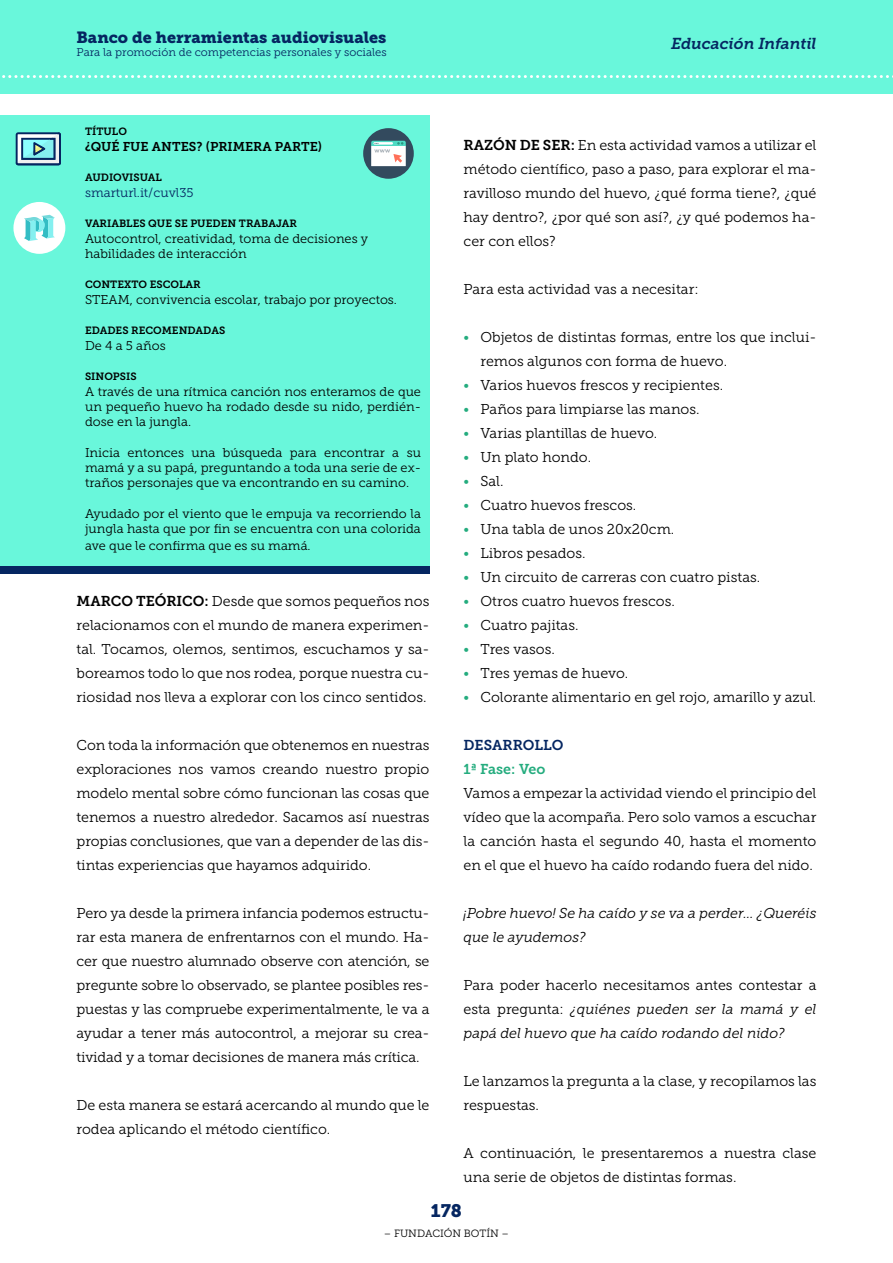
<style>
.page{position:relative;width:893px;height:1263px;background:#fff}
.page>*{position:absolute;margin:0;border:0;box-sizing:border-box;transform-origin:0 0}
.t1{font:18px "Museo Slab 900";color:#052661}
.t2{font:16.2px "Museo Slab 900";color:#052661}
.t3{font:italic 15.75px "Museo Slab 700";letter-spacing:-.005em;color:#052661}
.t4{font:14.25px/24px "Museo Slab 300";color:#000;text-align:justify}
.t5{font:italic 14.25px/24px "Museo Slab 300";color:#000}
.t6{font:14.25px "Museo Slab 700";color:#052661}
.t7{font:14.25px "Museo Slab 700";color:#24ac7e}
.t8{font:12.75px/15.3px "Museo Slab 300";color:#000}
.t9{font:12.75px "Museo Slab 700";color:#000}
.t10{font:12.75px "Museo Slab 300";color:#052661}
.t11{font:11.25px "Museo Slab 300";color:#052661}
.t12{font:10.5px "Museo Slab 700";color:#000}
.t13{font:10.5px "Museo Slab 300";color:#000}
.s1{font-family:"Museo Slab 700"}
.s2{color:#24ac7e}
.s3{font-style:normal}
</style>
<div class="page">
<div style="left:0;top:0;width:893px;height:94px;background:#69f7db"></div>
<svg style="left:2px;top:75px;width:891px;height:3px"></svg>
<div style="left:0;top:115px;width:429px;height:454px;background:#69f7db"></div>
<div style="left:0;top:567px;width:429px;height:7px;background:#052661"></div>
<div style="left:363px;top:128px;width:51px;height:51px;background:#334a5e;border-radius:50%"></div>
<svg style="left:371px;top:141px;width:35px;height:25px"></svg>
<svg style="left:16px;top:132px;width:45px;height:33px"></svg>
<div style="left:13px;top:202px;width:52px;height:52px;background:#fff;border-radius:50%"></div>
<svg style="left:24px;top:215px;width:31px;height:26px"></svg>
<p class="t2" style="left:77px;top:28px;width:311px">Banco de herramientas audiovisuales</p>
<p class="t11" style="left:77px;top:46px;width:312px">Para la promoción de competencias personales y sociales</p>
<p class="t12" style="left:85px;top:126px;width:43px">TÍTULO</p>
<p class="t9" style="left:85px;top:139px;width:238px">¿QUÉ FUE ANTES? (PRIMERA PARTE)</p>
<p class="t12" style="left:85px;top:172px;width:78px">AUDIOVISUAL</p>
<p class="t10" style="left:85px;top:185px;width:110px">smarturl.it/cuvl35</p>
<p class="t12" style="left:85px;top:218px;width:213px">VARIABLES QUE SE PUEDEN TRABAJAR</p>
<p class="t8" style="left:85px;top:231px;width:285px">Autocontrol, creatividad, toma de decisiones y habilidades de interacción</p>
<p class="t12" style="left:85px;top:279px;width:117px">CONTEXTO ESCOLAR</p>
<p class="t8" style="left:85px;top:292px;width:314px">STEAM, convivencia escolar, trabajo por proyectos.</p>
<p class="t12" style="left:85px;top:325px;width:142px">EDADES RECOMENDADAS</p>
<p class="t8" style="left:85px;top:338px;width:82px">De 4 a 5 años</p>
<p class="t12" style="left:85px;top:371px;width:53px">SINOPSIS</p>
<p class="t8" style="left:85px;top:384px;width:337px;text-align:justify">A través de una rítmica canción nos enteramos de que un pequeño huevo ha rodado desde su nido, perdién&shy;dose en la jungla.</p>
<p class="t8" style="left:85px;top:445px;width:337px;text-align:justify">Inicia entonces una búsqueda para encontrar a su mamá y a su papá, preguntando a toda una serie de ex&shy;traños personajes que va encontrando en su camino.</p>
<p class="t8" style="left:85px;top:506px;width:337px">Ayudado por el viento que le empuja va recorriendo la jungla hasta que por fin se encuentra con una colorida</p>
<p class="t8" style="left:85px;top:538px;width:227px">ave que le confirma que es su mamá.</p>
<p class="t4" style="left:77px;top:589px;width:354px"><span class="s1">MARCO TEÓRICO:</span> Desde que somos pequeños nos relacionamos con el mundo de manera experimen&shy;tal. Tocamos, olemos, sentimos, escuchamos y sa&shy;boreamos todo lo que nos rodea, porque nuestra cu&shy;riosidad nos lleva a explorar con los cinco sentidos.</p>
<p class="t4" style="left:77px;top:733px;width:354px">Con toda la información que obtenemos en nuestras exploraciones nos vamos creando nuestro propio modelo mental sobre cómo funcionan las cosas que tenemos a nuestro alrededor. Sacamos así nuestras propias conclusiones, que van a depender de las dis&shy;tintas experiencias que hayamos adquirido.</p>
<p class="t4" style="left:77px;top:901px;width:354px">Pero ya desde la primera infancia podemos estructu&shy;rar esta manera de enfrentarnos con el mundo. Ha&shy;cer que nuestro alumnado observe con atención, se pregunte sobre lo observado, se plantee posibles res&shy;puestas y las compruebe experimentalmente, le va a ayudar a tener más autocontrol, a mejorar su crea&shy;tividad y a tomar decisiones de manera más crítica.</p>
<p class="t4" style="left:77px;top:1093px;width:354px">De esta manera se estará acercando al mundo que le rodea aplicando el método científico.</p>
<p class="t3" style="left:671px;top:34px;width:147px">Educación Infantil</p>
<p class="t4" style="left:463px;top:133px;width:354px"><span class="s1">RAZÓN DE SER:</span> En esta actividad vamos a utilizar el método científico, paso a paso, para explorar el ma&shy;ravilloso mundo del huevo, ¿qué forma tiene?, ¿qué hay dentro?, ¿por qué son así?, ¿y qué podemos ha&shy;cer con ellos?</p>
<p class="t4" style="left:463px;top:277px;width:237px">Para esta actividad vas a necesitar:</p>
<p class="t4" style="left:480px;top:325px;width:337px;text-indent:-17px"><span class="s2">•</span> Objetos de distintas formas, entre los que inclui&shy;remos algunos con forma de huevo.</p>
<p class="t4" style="left:463px;top:373px;width:261px"><span class="s2">•</span> Varios huevos frescos y recipientes.</p>
<p class="t4" style="left:463px;top:397px;width:238px"><span class="s2">•</span> Paños para limpiarse las manos.</p>
<p class="t4" style="left:463px;top:421px;width:195px"><span class="s2">•</span> Varias plantillas de huevo.</p>
<p class="t4" style="left:463px;top:445px;width:129px"><span class="s2">•</span> Un plato hondo.</p>
<p class="t4" style="left:463px;top:469px;width:42px"><span class="s2">•</span> Sal.</p>
<p class="t4" style="left:463px;top:493px;width:174px"><span class="s2">•</span> Cuatro huevos frescos.</p>
<p class="t4" style="left:463px;top:517px;width:212px"><span class="s2">•</span> Una tabla de unos 20x20cm.</p>
<p class="t4" style="left:463px;top:541px;width:124px"><span class="s2">•</span> Libros pesados.</p>
<p class="t4" style="left:463px;top:565px;width:298px"><span class="s2">•</span> Un circuito de carreras con cuatro pistas.</p>
<p class="t4" style="left:463px;top:589px;width:213px"><span class="s2">•</span> Otros cuatro huevos frescos.</p>
<p class="t4" style="left:463px;top:613px;width:117px"><span class="s2">•</span> Cuatro pajitas.</p>
<p class="t4" style="left:463px;top:637px;width:93px"><span class="s2">•</span> Tres vasos.</p>
<p class="t4" style="left:463px;top:661px;width:166px"><span class="s2">•</span> Tres yemas de huevo.</p>
<p class="t4" style="left:463px;top:685px;width:354px"><span class="s2">•</span> Colorante alimentario en gel rojo, amarillo y azul.</p>
<p class="t6" style="left:463px;top:737px;width:102px">DESARROLLO</p>
<p class="t7" style="left:463px;top:761px;width:83px">1ª Fase: Veo</p>
<p class="t4" style="left:463px;top:781px;width:354px">Vamos a empezar la actividad viendo el principio del vídeo que la acompaña. Pero solo vamos a escuchar la canción hasta el segundo 40, hasta el momento en el que el huevo ha caído rodando fuera del nido.</p>
<p class="t5" style="left:463px;top:901px;width:354px">¡Pobre huevo! Se ha caído y se va a perder… ¿Queréis que le ayudemos?</p>
<p class="t5" style="left:463px;top:973px;width:354px;text-align:justify"><span class="s3">Para poder hacerlo necesitamos antes contestar a esta pregunta:</span> ¿quiénes pueden ser la mamá y el papá del huevo que ha caído rodando del nido?</p>
<p class="t4" style="left:463px;top:1069px;width:354px">Le lanzamos la pregunta a la clase, y recopilamos las respuestas.</p>
<p class="t4" style="left:463px;top:1141px;width:354px">A continuación, le presentaremos a nuestra clase una serie de objetos de distintas formas.</p>
<p class="t1" style="left:431px;top:1201px;width:33px">178</p>
<p class="t13" style="left:384px;top:1227px;width:127px">– FUNDACIÓN BOTÍN –</p>
</div>
